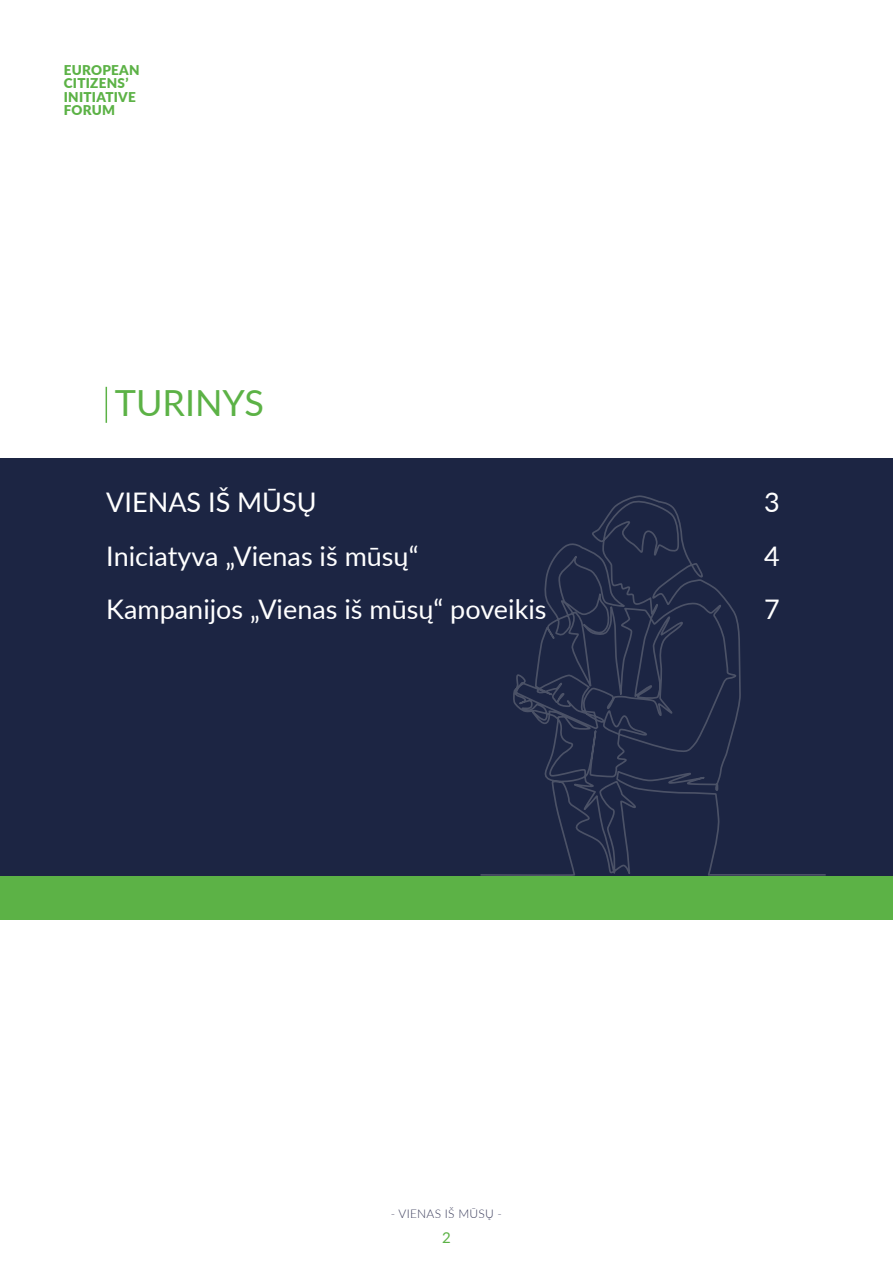
<style>
.page{position:relative;width:893px;height:1263px;background:#fff}
.page>*{position:absolute;margin:0;border:0;box-sizing:border-box;transform-origin:0 0}
.t1{font:36px "Lato";color:#5cb246}
.t2{font:27px "Lato";color:#fff}
.t3{font:15px "Lato";color:#5cb246}
.t4{font:900 13.5px/13.5px "Lato";letter-spacing:.02em;color:#5cb246}
.t5{font:300 12px "Lato";letter-spacing:.02em;color:#3c3e5c}
</style>
<div class="page">
<div style="left:0;top:459px;width:893px;height:417px;background:#1c2543"></div>
<svg style="left:480px;top:495px;width:346px;height:381px"></svg>
<div style="left:0;top:876px;width:893px;height:43px;background:#5cb246"></div>
<hr style="left:106px;top:387px;width:1px;height:36px;background:#5cb246">
<p class="t4" style="left:64px;top:62px;width:77px">EUROPEAN<br>CITIZENS’<br>INITIATIVE<br>FORUM</p>
<h1 class="t1" style="left:115px;top:377px;width:151px">TURINYS</h1>
<p class="t2" style="left:106px;top:483px;width:212px">VIENAS IŠ MŪSŲ</p>
<p class="t2" style="left:764px;top:483px;width:17px">3</p>
<p class="t2" style="left:106px;top:536px;width:314px">Iniciatyva „Vienas iš mūsų“</p>
<p class="t2" style="left:764px;top:536px;width:17px">4</p>
<p class="t2" style="left:106px;top:590px;width:442px">Kampanijos „Vienas iš mūsų“ poveikis</p>
<p class="t2" style="left:764px;top:590px;width:17px">7</p>
<p class="t5" style="left:391px;top:1206px;width:113px">- VIENAS IŠ MŪSŲ -</p>
<p class="t3" style="left:442px;top:1227px;width:10px">2</p>
</div>
